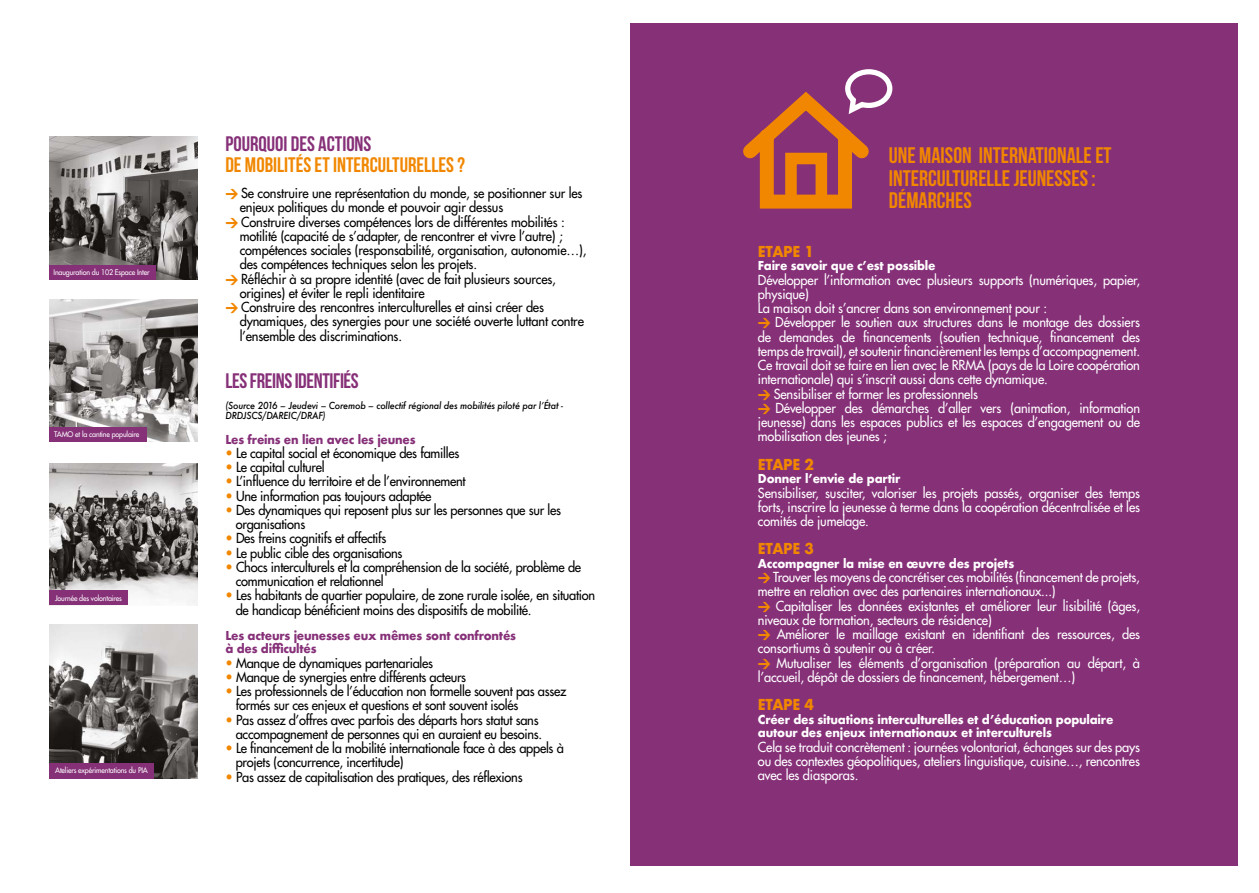
<style>
.page{position:relative;width:1259px;height:893px;background:#fff}
.page>*{position:absolute;margin:0;border:0;box-sizing:border-box;transform-origin:0 0}
.t1{font:700 22.5px/22.5px "Bebas Neue";color:#f18700}
.t2{font:700 21px "Bebas Neue";color:#f18700}
.t3{font:700 21px "Bebas Neue";letter-spacing:-.02em;color:#863078}
.t4{font:700 21px "Bebas Neue";color:#863078}
.t5{font:700 14.7px "Futura";letter-spacing:-.02em;color:#f18700;scale:.95 1}
.t6{font:13.5px/14.2px "Futura";letter-spacing:-.02em;color:#000;scale:.95 1}
.t7{font:13.5px/14.2px "Futura";letter-spacing:-.01em;color:#fff;scale:.95 1}
.t8{font:700 12px/13.5px "Futura";letter-spacing:-.02em;color:#fff;scale:.95 1}
.t9{font:700 12px/13.6px "Futura";letter-spacing:-.02em;color:#863078;scale:.95 1}
.t10{font:italic 500 9.45px/10.5px "Futura";letter-spacing:-.02em;color:#000;scale:.95 1}
.t11{font:7.5px "Futura";letter-spacing:-.02em;color:#fff;scale:.95 1}
.s1{font-family:"DIN";font-weight:900;color:#f18700}
.s2{color:#f18700}
</style>
<div class="page">
<div style="left:630px;top:23px;width:607px;height:842px;background:#863078"></div>
<svg style="left:743px;top:69px;width:150px;height:140px"></svg>
<img style="left:49px;top:137px;width:149px;height:142px">
<img style="left:49px;top:300px;width:149px;height:142px">
<img style="left:49px;top:463px;width:149px;height:142px">
<img style="left:49px;top:625px;width:149px;height:153px">
<div style="left:49px;top:763px;width:105px;height:15px;background:#863078"></div>
<div style="left:49px;top:265px;width:107px;height:14px;background:#863078"></div>
<div style="left:49px;top:428px;width:98px;height:14px;background:#863078"></div>
<div style="left:49px;top:591px;width:79px;height:14px;background:#863078"></div>
<p class="t11" style="left:53px;top:267px;width:103px">Inauguration du 102 Espace Inter</p>
<p class="t11" style="left:54px;top:429px;width:91px">TAMO et la cantine populaire</p>
<p class="t11" style="left:55px;top:593px;width:72px">Journée des volontaires</p>
<p class="t11" style="left:55px;top:765px;width:99px">Ateliers expérimentations du PIA</p>
<h2 class="t4" style="left:225px;top:133px;width:148px">POURQUOI DES ACTIONS</h2>
<h2 class="t2" style="left:225px;top:154px;width:241px">DE MOBILITÉS ET INTERCULTURELLES ?</h2>
<p class="t6" style="left:225px;top:186px;width:377px"><span class="s1">&gt;</span> Se construire une représentation du monde, se positionner sur les</p>
<p class="t6" style="left:240px;top:200px;width:279px">enjeux politiques du monde et pouvoir agir dessus</p>
<p class="t6" style="left:225px;top:214px;width:359px"><span class="s1">&gt;</span> Construire diverses compétences lors de différentes mobilités :</p>
<p class="t6" style="left:240px;top:229px;width:342px">motilité (capacité de s’adapter, de rencontrer et vivre l’autre) ;</p>
<p class="t6" style="left:240px;top:243px;width:366px">compétences sociales (responsabilité, organisation, autonomie…),</p>
<p class="t6" style="left:240px;top:257px;width:251px">des compétences techniques selon les projets.</p>
<p class="t6" style="left:225px;top:271px;width:349px"><span class="s1">&gt;</span> Réfléchir à sa propre identité (avec de fait plusieurs sources,</p>
<p class="t6" style="left:240px;top:286px;width:196px">origines) et éviter le repli identitaire</p>
<p class="t6" style="left:225px;top:300px;width:337px"><span class="s1">&gt;</span> Construire des rencontres interculturelles et ainsi créer des</p>
<p class="t6" style="left:240px;top:314px;width:364px">dynamiques, des synergies pour une société ouverte luttant contre</p>
<p class="t6" style="left:240px;top:328px;width:172px">l’ensemble des discriminations.</p>
<h2 class="t3" style="left:225px;top:369px;width:135px">LES FREINS IDENTIFIÉS</h2>
<p class="t10" style="left:225px;top:400px;width:357px">(Source 2016 – Jeudevi – Coremob – collectif régional des mobilités piloté par l’État -<br>DRDJSCS/DAREIC/DRAF)</p>
<p class="t9" style="left:225px;top:432px;width:201px">Les freins en lien avec les jeunes</p>
<p class="t6" style="left:225px;top:446px;width:248px"><span class="s2">•</span> Le capital social et économique des familles</p>
<p class="t6" style="left:225px;top:460px;width:106px"><span class="s2">•</span> Le capital culturel</p>
<p class="t6" style="left:225px;top:474px;width:254px"><span class="s2">•</span> L’influence du territoire et de l’environnement</p>
<p class="t6" style="left:225px;top:488px;width:218px"><span class="s2">•</span> Une information pas toujours adaptée</p>
<p class="t6" style="left:236px;top:503px;width:344px;text-indent:-10px"><span class="s2">•</span> Des dynamiques qui reposent plus sur les personnes que sur les organisations</p>
<p class="t6" style="left:225px;top:531px;width:171px"><span class="s2">•</span> Des freins cognitifs et affectifs</p>
<p class="t6" style="left:225px;top:545px;width:188px"><span class="s2">•</span> Le public cible des organisations</p>
<p class="t6" style="left:236px;top:560px;width:365px;text-indent:-10px"><span class="s2">•</span> Chocs interculturels et la compréhension de la société, problème de communication et relationnel</p>
<p class="t6" style="left:236px;top:588px;width:380px;text-indent:-10px"><span class="s2">•</span> Les habitants de quartier populaire, de zone rurale isolée, en situation de handicap bénéficient moins des dispositifs de mobilité.</p>
<p class="t9" style="left:225px;top:628px;width:307px">Les acteurs jeunesses eux mêmes sont confrontés à des difficultés</p>
<p class="t6" style="left:225px;top:655px;width:220px"><span class="s2">•</span> Manque de dynamiques partenariales</p>
<p class="t6" style="left:225px;top:670px;width:255px"><span class="s2">•</span> Manque de synergies entre différents acteurs</p>
<p class="t6" style="left:236px;top:684px;width:349px;text-indent:-10px"><span class="s2">•</span> Les professionnels de l’éducation non formelle souvent pas assez formés sur ces enjeux et questions et sont souvent isolés</p>
<p class="t6" style="left:225px;top:712px;width:335px;text-align:right"><span class="s2">•</span> Pas assez d’offres avec parfois des départs hors statut sans accompagnement de personnes qui en auraient eu besoins.</p>
<p class="t6" style="left:236px;top:741px;width:347px;text-indent:-10px"><span class="s2">•</span> Le financement de la mobilité internationale face à des appels à projets (concurrence, incertitude)</p>
<p class="t6" style="left:225px;top:769px;width:314px"><span class="s2">•</span> Pas assez de capitalisation des pratiques, des réflexions</p>
<h1 class="t1" style="left:889px;top:144px;width:224px">UNE MAISON INTERNATIONALE ET<br>INTERCULTURELLE JEUNESSES :<br>DÉMARCHES</h1>
<p class="t5" style="left:758px;top:240px;width:61px">ETAPE 1</p>
<p class="t8" style="left:758px;top:259px;width:188px">Faire savoir que c’est possible</p>
<p class="t7" style="left:758px;top:272px;width:404px">Développer l’information avec plusieurs supports (numériques, papier, physique)<br>La maison doit s’ancrer dans son environnement pour :<br><span class="s1">&gt;</span> Développer le soutien aux structures dans le montage des dossiers de demandes de financements (soutien technique, financement des temps de travail), et soutenir financièrement les temps d’accompagnement.<br>Ce travail doit se faire en lien avec le RRMA (pays de la Loire coopération internationale) qui s’inscrit aussi dans cette dynamique.<br><span class="s1">&gt;</span> Sensibiliser et former les professionnels<br><span class="s1">&gt;</span> Développer des démarches d’aller vers (animation, information jeunesse) dans les espaces publics et les espaces d’engagement ou de mobilisation des jeunes ;</p>
<p class="t5" style="left:758px;top:453px;width:61px">ETAPE 2</p>
<p class="t8" style="left:758px;top:472px;width:151px">Donner l’envie de partir</p>
<p class="t7" style="left:758px;top:485px;width:404px;text-align:justify">Sensibiliser, susciter, valoriser les projets passés, organiser des temps forts, inscrire la jeunesse à terme dans la coopération décentralisée et les comités de jumelage.</p>
<p class="t5" style="left:758px;top:538px;width:61px">ETAPE 3</p>
<p class="t8" style="left:758px;top:557px;width:271px">Accompagner la mise en œuvre des projets</p>
<p class="t7" style="left:758px;top:570px;width:404px"><span class="s1">&gt;</span> Trouver les moyens de concrétiser ces mobilités (financement de projets, mettre en relation avec des partenaires internationaux...)<br><span class="s1">&gt;</span> Capitaliser les données existantes et améliorer leur lisibilité (âges, niveaux de formation, secteurs de résidence)<br><span class="s1">&gt;</span> Améliorer le maillage existant en identifiant des ressources, des consortiums à soutenir ou à créer.<br><span class="s1">&gt;</span> Mutualiser les éléments d’organisation (préparation au départ, à l’accueil, dépôt de dossiers de financement, hébergement…)</p>
<p class="t5" style="left:758px;top:694px;width:61px">ETAPE 4</p>
<p class="t8" style="left:758px;top:712px;width:376px">Créer des situations interculturelles et d’éducation populaire autour des enjeux internationaux et interculturels</p>
<p class="t7" style="left:758px;top:739px;width:404px;text-align:justify">Cela se traduit concrètement : journées volontariat, échanges sur des pays ou des contextes géopolitiques, ateliers linguistique, cuisine…, rencontres avec les diasporas.</p>
</div>
